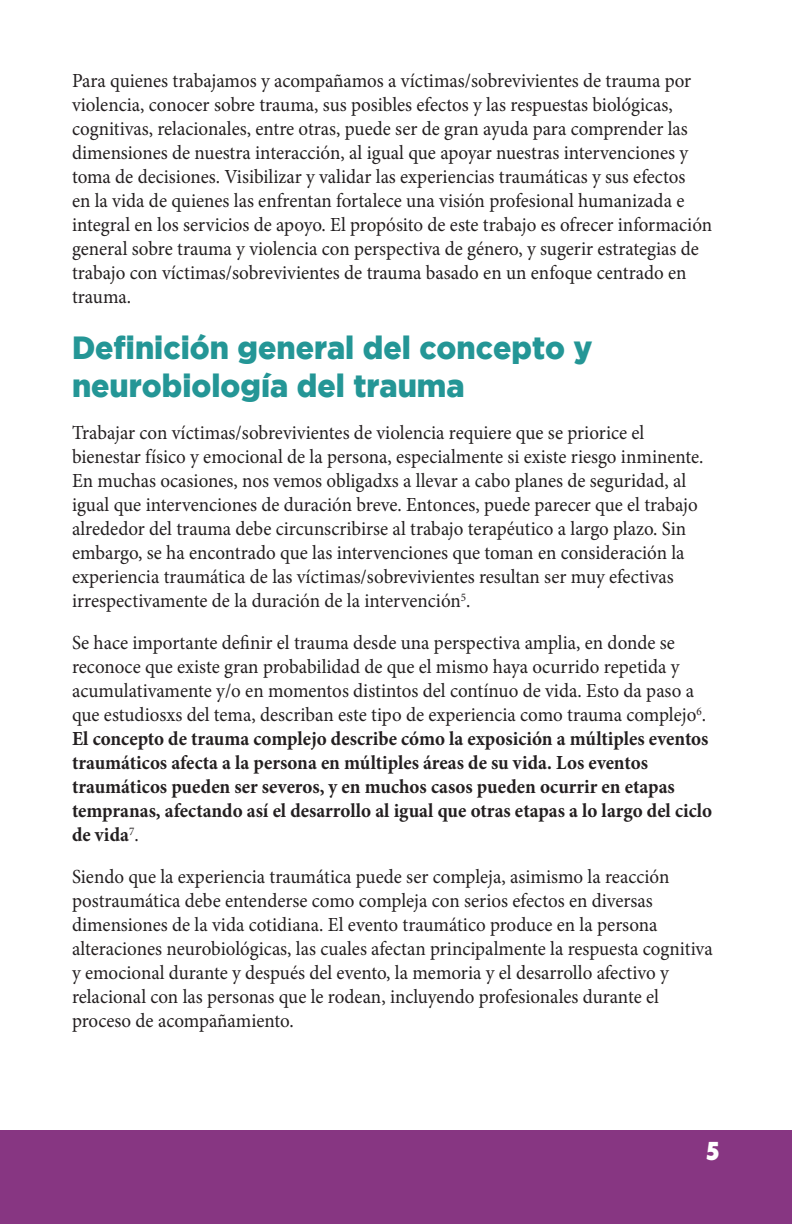
<style>
.page{position:relative;width:792px;height:1224px;background:#fff}
.page>*{position:absolute;margin:0;border:0;box-sizing:border-box;transform-origin:0 0}
.t1{font:900 32px/38.4px "Gotham";color:#249696;scale:.95 1}
.t2{font:800 condensed 24px "Futura";color:#fff}
.Body{font:20px/24px "Minion Pro";color:#231f20;scale:.95 1}
.s1{font-weight:700}
</style>
<div class="page">
<div style="left:0;top:1130px;width:792px;height:94px;background:#873682"></div>
<p class="Body" style="left:72px;top:68px;width:675px">Para quienes trabajamos y acompañamos a víctimas/sobrevivientes de trauma por violencia, conocer sobre trauma, sus posibles efectos y las respuestas biológicas, cognitivas, relacionales, entre otras, puede ser de gran ayuda para comprender las dimensiones de nuestra interacción, al igual que apoyar nuestras intervenciones y toma de decisiones. Visibilizar y validar las experiencias traumáticas y sus efectos<br>en la vida de quienes las enfrentan fortalece una visión profesional humanizada e integral en los servicios de apoyo. El propósito de este trabajo es ofrecer información general sobre trauma y violencia con perspectiva de género, y sugerir estrategias de trabajo con víctimas/sobrevivientes de trauma basado en un enfoque centrado en trauma.</p>
<h1 class="t1" style="left:72px;top:328px;width:549px">Definición general del concepto y neurobiología del trauma</h1>
<p class="Body" style="left:72px;top:421px;width:666px">Trabajar con víctimas/sobrevivientes de violencia requiere que se priorice el bienestar físico y emocional de la persona, especialmente si existe riesgo inminente.<br>En muchas ocasiones, nos vemos obligadxs a llevar a cabo planes de seguridad, al igual que intervenciones de duración breve. Entonces, puede parecer que el trabajo alrededor del trauma debe circunscribirse al trabajo terapéutico a largo plazo. Sin embargo, se ha encontrado que las intervenciones que toman en consideración la experiencia traumática de las víctimas/sobrevivientes resultan ser muy efectivas irrespectivamente de la duración de la intervención<sup>5</sup>.</p>
<p class="Body" style="left:72px;top:631px;width:675px">Se hace importante definir el trauma desde una perspectiva amplia, en donde se reconoce que existe gran probabilidad de que el mismo haya ocurrido repetida y acumulativamente y/o en momentos distintos del contínuo de vida. Esto da paso a que estudiosxs del tema, describan este tipo de experiencia como trauma complejo<sup>6</sup>.<br><span class="s1">El concepto de trauma complejo describe cómo la exposición a múltiples eventos traumáticos afecta a la persona en múltiples áreas de su vida. Los eventos traumáticos pueden ser severos, y en muchos casos pueden ocurrir en etapas tempranas, afectando así el desarrollo al igual que otras etapas a lo largo del ciclo de vida</span><sup>7</sup>.</p>
<p class="Body" style="left:72px;top:865px;width:676px">Siendo que la experiencia traumática puede ser compleja, asimismo la reacción postraumática debe entenderse como compleja con serios efectos en diversas dimensiones de la vida cotidiana. El evento traumático produce en la persona alteraciones neurobiológicas, las cuales afectan principalmente la respuesta cognitiva y emocional durante y después del evento, la memoria y el desarrollo afectivo y relacional con las personas que le rodean, incluyendo profesionales durante el proceso de acompañamiento.</p>
<p class="t2" style="left:706px;top:1135px;width:16px">5</p>
</div>
